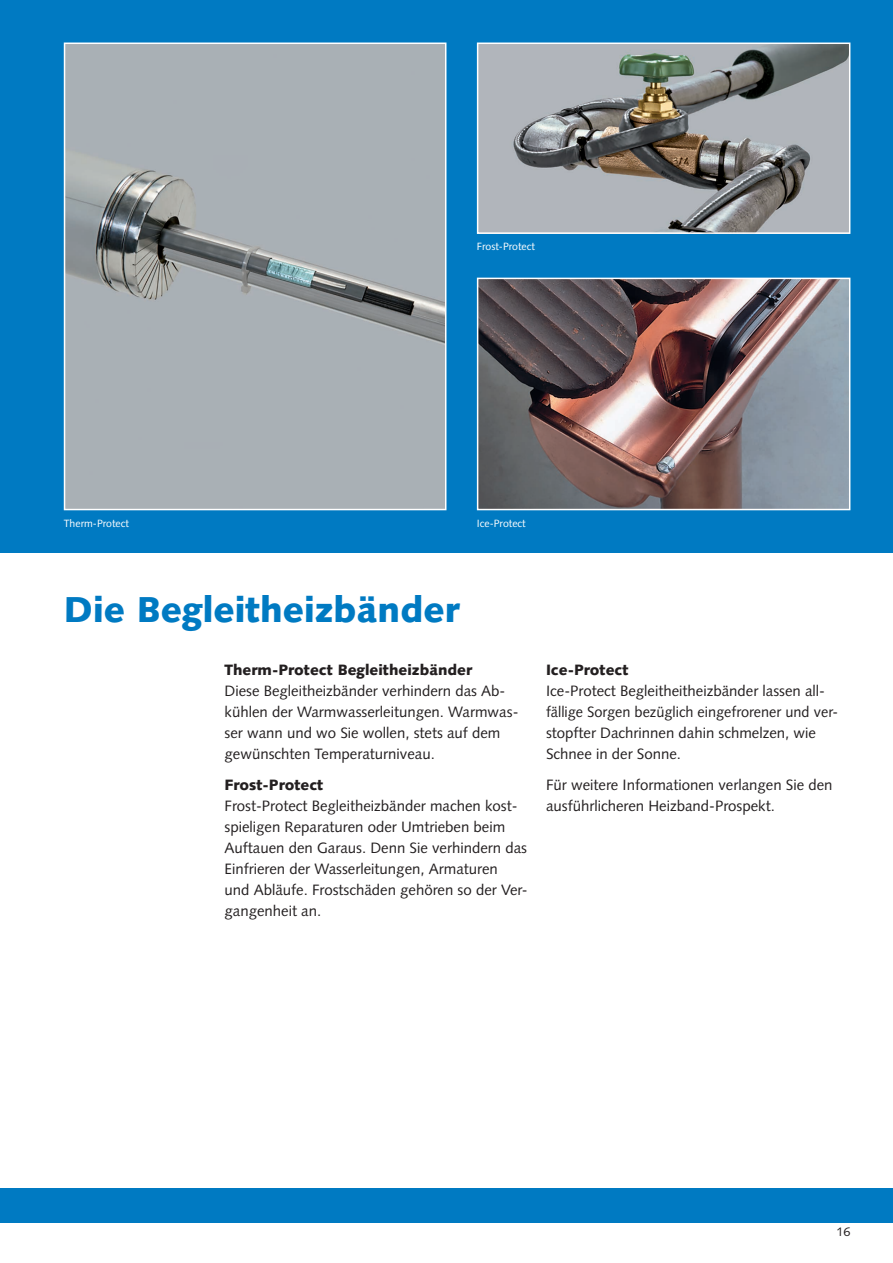
<style>
.page{position:relative;width:893px;height:1263px;background:#fff}
.page>*{position:absolute;margin:0;border:0;box-sizing:border-box;transform-origin:0 0}
.t1{font:900 36px "Syntax";color:#007ac2}
.t2{font:15px/21px "Syntax";color:#231f20}
.t3{font:900 15px "Syntax";color:#231f20}
.t4{font:12.45px "Syntax";color:#231f20}
.t5{font:10.5px "Syntax";color:#fff}
</style>
<div class="page">
<div style="left:0;top:1188px;width:893px;height:34px;background:#007ac2"></div>
<div style="left:0;top:0;width:893px;height:553px;background:#007ac2"></div>
<img style="left:480px;top:281px;width:367px;height:226px">
<div style="left:477px;top:278px;width:373px;height:232px;border:2px solid #fff"></div>
<img style="left:480px;top:46px;width:367px;height:185px">
<div style="left:477px;top:43px;width:373px;height:191px;border:2px solid #fff"></div>
<img style="left:67px;top:46px;width:376px;height:461px">
<div style="left:64px;top:43px;width:382px;height:467px;border:2px solid #fff"></div>
<p class="t5" style="left:477px;top:240px;width:60px">Frost-Protect</p>
<p class="t5" style="left:64px;top:517px;width:67px">Therm-Protect</p>
<p class="t5" style="left:477px;top:517px;width:50px">Ice-Protect</p>
<h1 class="t1" style="left:64px;top:588px;width:397px">Die Begleitheizbänder</h1>
<p class="t3" style="left:224px;top:660px;width:249px">Therm-Protect Begleitheizbänder</p>
<p class="t2" style="left:224px;top:680px;width:295px">Diese Begleitheizbänder verhindern das Ab&shy;kühlen der Warmwasserleitungen. Warmwas&shy;ser wann und wo Sie wollen, stets auf dem gewünschten Temperaturniveau.</p>
<p class="t3" style="left:224px;top:776px;width:100px">Frost-Protect</p>
<p class="t2" style="left:224px;top:795px;width:305px">Frost-Protect Begleitheizbänder machen kost&shy;spieligen Reparaturen oder Umtrieben beim Auftauen den Garaus. Denn Sie verhindern das Einfrieren der Wasserleitungen, Armaturen<br>und Abläufe. Frostschäden gehören so der Ver&shy;gangenheit an.</p>
<p class="t3" style="left:546px;top:660px;width:84px">Ice-Protect</p>
<p class="t2" style="left:546px;top:680px;width:294px">Ice-Protect Begleitheitheizbänder lassen all&shy;fällige Sorgen bezüglich eingefrorener und ver&shy;stopfter Dachrinnen dahin schmelzen, wie Schnee in der Sonne.</p>
<p class="t2" style="left:546px;top:774px;width:288px">Für weitere Informationen verlangen Sie den ausführlicheren Heizband-Prospekt.</p>
<p class="t4" style="left:837px;top:1225px;width:15px">16</p>
</div>
